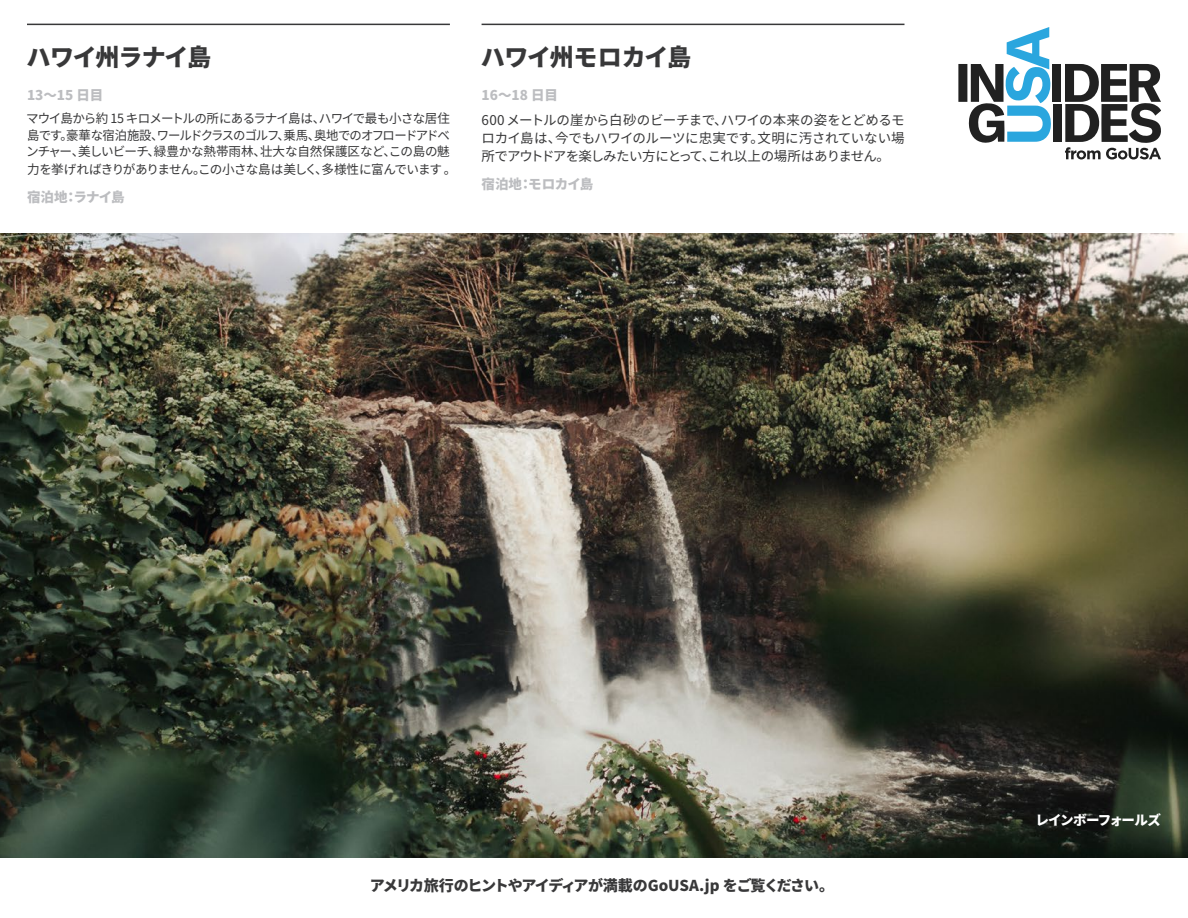
<style>
.page{position:relative;width:1188px;height:918px;background:#fff}
.page>*{position:absolute;margin:0;border:0;box-sizing:border-box;transform-origin:0 0}
.Section_Title{font:900 24px "Noto Sans CJ Kjp";letter-spacing:-.045em;color:#383839}
.t1{font:900 15px "Noto Sans CJ Kjp";letter-spacing:-.075em;color:#383839}
.t2{font:13.5px/18px "Noto Sans CJ Kjp";letter-spacing:-.04em;color:#383839;text-align:justify}
.Accommodation{font:900 13.5px "Noto Sans CJ Kjp";color:#bcbdc0}
.Photo_Caption{font:900 13.5px "Noto Sans CJ Kjp";letter-spacing:-.06em;color:#fff}
.t3{font:12.75px/16.5px "Noto Sans CJ Kjp";letter-spacing:-.035em;color:#383839;text-align:justify}
.t4{font:12.75px "Noto Sans CJ Kjp";letter-spacing:-.06em;color:#383839}
</style>
<div class="page">
<img style="left:0;top:233px;width:1188px;height:625px">
<hr style="left:27px;top:24px;width:423px;height:1px;background:#383839">
<hr style="left:482px;top:24px;width:422px;height:1px;background:#383839">
<svg style="left:958px;top:27px;width:93px;height:116px"></svg>
<div style="left:1053px;top:64px;width:8px;height:38px;background:#212121"></div>
<div style="left:1053px;top:104px;width:8px;height:38px;background:#212121"></div>
<svg style="left:1065px;top:64px;width:96px;height:95px"></svg>
<p class="Section_Title" style="left:26px;top:43px;width:186px">ハワイ州ラナイ島</p>
<p class="Accommodation" style="left:27px;top:88px;width:78px">13～15 日目</p>
<p class="t3" style="left:26px;top:111px;width:425px">マウイ島から約 15 キロメートルの所にあるラナイ島は、ハワイで最も小さな居住島です。豪華な宿泊施設、ワールドクラスのゴルフ、乗馬、奥地でのオフロードアドベンチャー、美しいビーチ、緑豊かな熱帯雨林、壮大な自然保護区など、この島の魅</p>
<p class="t4" style="left:27px;top:163px;width:431px">力を挙げればきりがありません。この小さな島は美しく、多様性に富んでいます 。</p>
<p class="Accommodation" style="left:27px;top:190px;width:99px">宿泊地：ラナイ島</p>
<p class="Section_Title" style="left:481px;top:43px;width:212px">ハワイ州モロカイ島</p>
<p class="Accommodation" style="left:482px;top:88px;width:78px">16～18 日目</p>
<p class="t2" style="left:481px;top:111px;width:425px">600 メートルの崖から白砂のビーチまで、ハワイの本来の姿をとどめるモロカイ島は、今でもハワイのルーツに忠実です。文明に汚されていない場所でアウトドアを楽しみたい方にとって、これ以上の場所はありません。</p>
<p class="Accommodation" style="left:482px;top:176px;width:113px">宿泊地：モロカイ島</p>
<p class="t1" style="left:370px;top:877px;width:466px">アメリカ旅行のヒントやアイディアが満載のGoUSA.jp をご覧ください。</p>
<p class="Photo_Caption" style="left:1036px;top:813px;width:127px">レインボーフォールズ</p>
</div>
